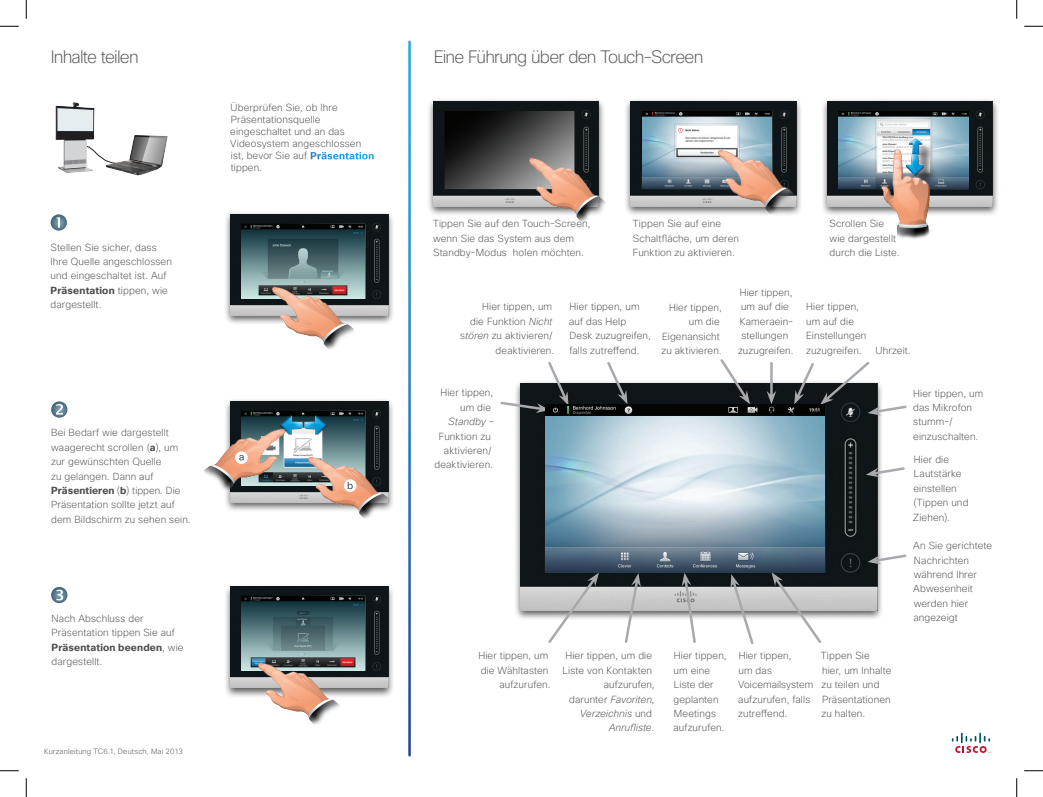
<style>
.page{position:relative;width:1043px;height:797px;background:#fff}
.page>*{position:absolute;margin:0;border:0;box-sizing:border-box;transform-origin:0 0}
.t1{font:200 17.5px "Cisco Sans";letter-spacing:-.05em;color:#57585a}
.t2{font:200 10px/14.4px "Cisco Sans";letter-spacing:.01em;color:#4b4c4d}
.t3{font:italic 200 10px "Cisco Sans";letter-spacing:.015em;color:#4b4c4d}
.t4{font:200 7.5px "Cisco Sans";letter-spacing:.02em;color:#4b4c4d}
.s1{font-weight:700;color:#fff}
.s2{font-weight:700}
.s3{font-style:italic}
.s4{font-style:normal}
</style>
<div class="page">
<div style="left:514px;top:380px;width:370px;height:241px;background:#231f20;opacity:.75"></div>
<img style="left:521px;top:383px;width:356px;height:227px">
<svg style="left:605px;top:362px;width:22px;height:42px"></svg>
<svg style="left:500px;top:362px;width:68px;height:51px"></svg>
<svg style="left:718px;top:359px;width:32px;height:45px"></svg>
<svg style="left:865px;top:465px;width:40px;height:12px"></svg>
<svg style="left:867px;top:553px;width:40px;height:11px"></svg>
<svg style="left:771px;top:572px;width:52px;height:71px"></svg>
<svg style="left:681px;top:572px;width:16px;height:71px"></svg>
<svg style="left:730px;top:574px;width:25px;height:71px"></svg>
<svg style="left:623px;top:573px;width:18px;height:70px"></svg>
<svg style="left:546px;top:572px;width:53px;height:71px"></svg>
<svg style="left:794px;top:362px;width:113px;height:53px"></svg>
<hr style="left:770px;top:363px;width:2px;height:32px;background:#a8a9ad">
<svg style="left:766px;top:391px;width:10px;height:13px"></svg>
<div style="left:426px;top:98px;width:180px;height:119px;background:#231f20;opacity:.75"></div>
<img style="left:433px;top:101px;width:166px;height:105px">
<img style="left:529px;top:158px;width:77px;height:64px">
<img style="left:545px;top:405px;width:279px;height:167px">
<div style="left:623px;top:98px;width:180px;height:119px;background:#231f20;opacity:.75"></div>
<img style="left:630px;top:101px;width:166px;height:105px">
<img style="left:642px;top:111px;width:129px;height:78px">
<img style="left:718px;top:150px;width:78px;height:67px">
<div style="left:820px;top:98px;width:179px;height:119px;background:#231f20;opacity:.75"></div>
<img style="left:827px;top:101px;width:165px;height:105px">
<img style="left:838px;top:111px;width:130px;height:78px">
<div style="left:908px;top:141px;width:31px;height:49px;background:#231f20;opacity:.75"></div>
<img style="left:904px;top:135px;width:22px;height:15px">
<img style="left:905px;top:149px;width:24px;height:1px">
<img style="left:863px;top:150px;width:92px;height:89px">
<svg style="left:51px;top:587px;width:16px;height:16px"></svg>
<svg style="left:51px;top:401px;width:16px;height:16px"></svg>
<svg style="left:51px;top:214px;width:16px;height:17px"></svg>
<div style="left:223px;top:211px;width:172px;height:114px;background:#231f20;opacity:.75"></div>
<img style="left:230px;top:214px;width:158px;height:101px">
<img style="left:241px;top:224px;width:124px;height:74px">
<img style="left:273px;top:287px;width:80px;height:62px">
<div style="left:223px;top:583px;width:172px;height:115px;background:#231f20;opacity:.75"></div>
<img style="left:230px;top:587px;width:158px;height:100px">
<img style="left:241px;top:596px;width:124px;height:75px">
<img style="left:258px;top:662px;width:81px;height:63px">
<svg style="left:951px;top:732px;width:39px;height:21px"></svg>
<div style="left:223px;top:398px;width:172px;height:114px;background:#231f20;opacity:.75"></div>
<img style="left:230px;top:401px;width:158px;height:101px">
<img style="left:241px;top:411px;width:124px;height:74px">
<img style="left:280px;top:414px;width:19px;height:25px">
<img style="left:308px;top:456px;width:81px;height:63px">
<img style="left:204px;top:428px;width:81px;height:67px">
<div style="left:236px;top:452px;width:11px;height:11px;background:#fff;border-radius:50%"></div>
<div style="left:235px;top:451px;width:13px;height:13px;border:1px solid #fff;border-radius:50%"></div>
<svg style="left:239px;top:455px;width:5px;height:5px"></svg>
<svg style="left:344px;top:480px;width:12px;height:11px"></svg>
<div style="left:344px;top:479px;width:12px;height:13px;border:1px solid #fff;border-radius:50%"></div>
<svg style="left:348px;top:482px;width:5px;height:7px"></svg>
<img style="left:299px;top:414px;width:29px;height:25px">
<img style="left:55px;top:102px;width:46px;height:71px">
<img style="left:101px;top:135px;width:67px;height:41px">
<svg style="left:0;top:25px;width:19px;height:2px"></svg>
<svg style="left:1024px;top:25px;width:18px;height:2px"></svg>
<svg style="left:0;top:770px;width:19px;height:1px"></svg>
<svg style="left:1024px;top:770px;width:18px;height:1px"></svg>
<svg style="left:25px;top:0;width:2px;height:19px"></svg>
<svg style="left:25px;top:778px;width:2px;height:19px"></svg>
<svg style="left:1016px;top:0;width:1px;height:19px"></svg>
<svg style="left:1016px;top:778px;width:1px;height:19px"></svg>
<h1 class="t1" style="left:51px;top:46px;width:89px">Inhalte teilen</h1>
<h1 class="t1" style="left:434px;top:46px;width:271px">Eine Führung über den Touch-Screen</h1>
<p class="t2" style="left:230px;top:102px;width:145px;line-height:12px">Überprüfen Sie, ob Ihre<br>Präsentationsquelle eingeschaltet und an das<br>Videosystem angeschlossen ist, bevor Sie auf <span class="s1">Präsentation </span>tippen.</p>
<p class="t2" style="left:51px;top:240px;width:123px">Stellen Sie sicher, dass<br>Ihre Quelle angeschlossen und eingeschaltet ist. Auf<br><span class="s2">Präsentation</span> tippen, wie dargestellt.</p>
<p class="t2" style="left:51px;top:425px;width:141px">Bei Bedarf wie dargestellt waagerecht scrollen (<span class="s2">a</span>), um zur gewünschten Quelle<br>zu gelangen. Dann auf<br><span class="s2">Präsentieren</span> (<span class="s2">b</span>) tippen. Die<br>Präsentation sollte jetzt auf dem Bildschirm zu sehen sein.</p>
<p class="t2" style="left:52px;top:611px;width:134px">Nach Abschluss der<br>Präsentation tippen Sie auf<br><span class="s2">Präsentation beenden</span>, wie dargestellt.</p>
<p class="t4" style="left:44px;top:746px;width:140px">Kurzanleitung TC6.1, Deutsch, Mai 2013</p>
<p class="t2" style="left:433px;top:217px;width:159px">Tippen Sie auf den Touch-Screen, wenn Sie das System aus dem<br>Standby-Modus holen möchten.</p>
<p class="t2" style="left:633px;top:217px;width:108px">Tippen Sie auf eine<br>Schaltfläche, um deren<br>Funktion zu aktivieren.</p>
<p class="t2" style="left:829px;top:217px;width:72px">Scrollen Sie wie dargestellt durch die Liste.</p>
<p class="t2" style="left:460px;top:299px;width:96px;text-align:right">Hier tippen, um<br>die Funktion <span class="s3">Nicht </span>s<span class="s3">tören</span> zu aktivieren/ deaktivieren.</p>
<p class="t2" style="left:440px;top:385px;width:54px">Hier tippen,</p>
<p class="t2" style="left:460px;top:400px;width:32px">um die</p>
<p class="t3" style="left:448px;top:415px;width:47px">Standby <span class="s4">-</span></p>
<p class="t2" style="left:439px;top:429px;width:54px">Funktion zu</p>
<p class="t2" style="left:444px;top:443px;width:49px">aktivieren/</p>
<p class="t2" style="left:434px;top:457px;width:60px">deaktivieren.</p>
<p class="t2" style="left:569px;top:300px;width:83px">Hier tippen, um auf das Help<br>Desk zuzugreifen, falls zutreffend.</p>
<p class="t2" style="left:661px;top:300px;width:62px;text-align:right">Hier tippen, um die<br>Eigenansicht zu aktivieren.</p>
<p class="t2" style="left:738px;top:285px;width:57px;text-align:center">Hier tippen, um auf die<br>Kameraein&shy;stellungen zuzugreifen.</p>
<p class="t2" style="left:806px;top:300px;width:62px">Hier tippen, um auf die<br>Einstellungen zuzugreifen.</p>
<p class="t2" style="left:875px;top:343px;width:37px">Uhrzeit.</p>
<p class="t2" style="left:913px;top:386px;width:71px">Hier tippen, um das Mikrofon stumm-/ einzuschalten.</p>
<p class="t2" style="left:912px;top:452px;width:57px">Hier die<br>Lautstärke einstellen (Tippen und<br>Ziehen).</p>
<p class="t2" style="left:913px;top:538px;width:80px">An Sie gerichtete<br>Nachrichten während Ihrer<br>Abwesenheit werden hier angezeigt</p>
<p class="t2" style="left:478px;top:648px;width:74px;text-align:right">Hier tippen, um die Wähltasten aufzurufen.</p>
<p class="t2" style="left:562px;top:648px;width:94px;text-align:right">Hier tippen, um die<br>Liste von Kontakten aufzurufen<span class="s3">,<br></span>darunter <span class="s3">Favoriten</span>,<br><span class="s3">Verzeichnis</span> und<br><span class="s3">Anrufliste</span>.</p>
<p class="t2" style="left:673px;top:648px;width:55px">Hier tippen, um eine<br>Liste der geplanten<br>Meetings aufzurufen.</p>
<p class="t2" style="left:738px;top:648px;width:77px">Hier tippen,<br>um das<br>Voicemailsystem aufzurufen, falls zutreffend.</p>
<p class="t2" style="left:821px;top:648px;width:72px">Tippen Sie hier, um Inhalte zu teilen und<br>Präsentationen zu halten.</p>
</div>
